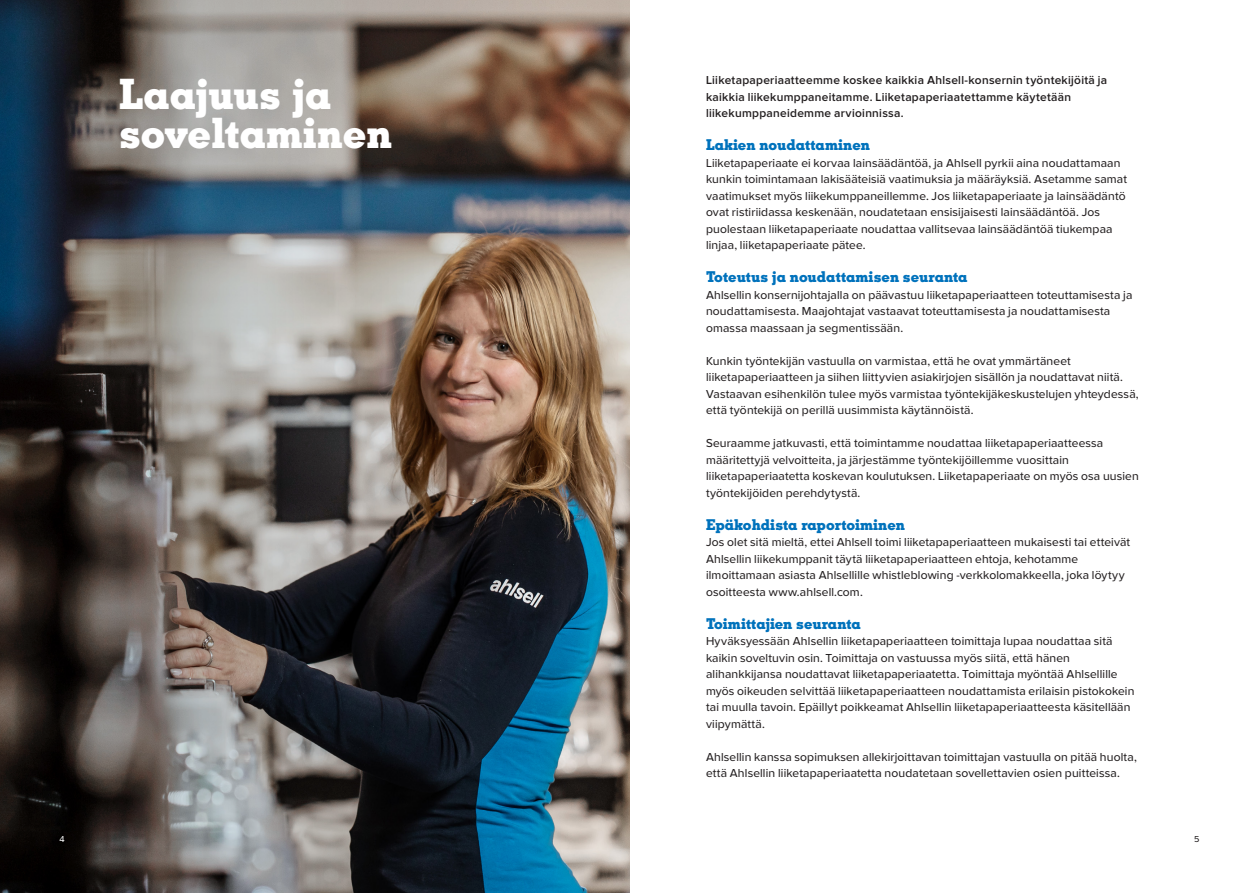
<style>
.page{position:relative;width:1259px;height:893px;background:#fff}
.page>*{position:absolute;margin:0;border:0;box-sizing:border-box;transform-origin:0 0}
.t1{font:800 42px/39px "Ahlsell Slab";color:#fff}
.t2{font:800 15px "Ahlsell Slab";color:#0072bc}
.t3{font:12px/16.5px "Ahlsell Sans";letter-spacing:.015em;color:#231f20}
.t4{font:600 12px/16.5px "Ahlsell Sans";letter-spacing:.025em;color:#231f20}
.t5{font:9px "Ahlsell Sans";color:#fff}
.t6{font:9px "Ahlsell Sans";color:#231f20}
</style>
<div class="page">
<img style="left:0;top:0;width:629px;height:892px">
<p class="t1" style="left:119px;top:74px;width:275px">Laajuus ja soveltaminen</p>
<p class="t4" style="left:706px;top:72px;width:403px">Liiketapaperiaatteemme koskee kaikkia Ahlsell-konsernin työntekijöitä ja kaikkia liikekumppaneitamme. Liiketapaperiaatettamme käytetään</p>
<p class="t4" style="left:706px;top:105px;width:199px">liikekumppaneidemme arvioinnissa.</p>
<p class="t2" style="left:706px;top:135px;width:165px">Lakien noudattaminen</p>
<p class="t3" style="left:706px;top:154px;width:422px">Liiketapaperiaate ei korvaa lainsäädäntöä, ja Ahlsell pyrkii aina noudattamaan kunkin toimintamaan lakisääteisiä vaatimuksia ja määräyksiä. Asetamme samat vaatimukset myös liikekumppaneillemme. Jos liiketapaperiaate ja lainsäädäntö ovat ristiriidassa keskenään, noudatetaan ensisijaisesti lainsäädäntöä. Jos puolestaan liiketapaperiaate noudattaa vallitsevaa lainsäädäntöä tiukempaa linjaa, liiketapaperiaate pätee.</p>
<p class="t2" style="left:706px;top:267px;width:263px">Toteutus ja noudattamisen seuranta</p>
<p class="t3" style="left:706px;top:286px;width:428px">Ahlsellin konsernijohtajalla on päävastuu liiketapaperiaatteen toteuttamisesta ja noudattamisesta. Maajohtajat vastaavat toteuttamisesta ja noudattamisesta omassa maassaan ja segmentissään.</p>
<p class="t3" style="left:706px;top:352px;width:434px">Kunkin työntekijän vastuulla on varmistaa, että he ovat ymmärtäneet liiketapaperiaatteen ja siihen liittyvien asiakirjojen sisällön ja noudattavat niitä.<br>Vastaavan esihenkilön tulee myös varmistaa työntekijäkeskustelujen yhteydessä, että työntekijä on perillä uusimmista käytännöistä.</p>
<p class="t3" style="left:706px;top:435px;width:434px">Seuraamme jatkuvasti, että toimintamme noudattaa liiketapaperiaatteessa määritettyjä velvoitteita, ja järjestämme työntekijöillemme vuosittain liiketapaperiaatetta koskevan koulutuksen. Liiketapaperiaate on myös osa uusien työntekijöiden perehdytystä.</p>
<p class="t2" style="left:706px;top:515px;width:201px">Epäkohdista raportoiminen</p>
<p class="t3" style="left:706px;top:534px;width:426px">Jos olet sitä mieltä, ettei Ahlsell toimi liiketapaperiaatteen mukaisesti tai etteivät Ahlsellin liikekumppanit täytä liiketapaperiaatteen ehtoja, kehotamme ilmoittamaan asiasta Ahlsellille whistleblowing -verkkolomakkeella, joka löytyy osoitteesta www.ahlsell.com.</p>
<p class="t2" style="left:706px;top:614px;width:156px">Toimittajien seuranta</p>
<p class="t3" style="left:706px;top:633px;width:430px">Hyväksyessään Ahlsellin liiketapaperiaatteen toimittaja lupaa noudattaa sitä kaikin soveltuvin osin. Toimittaja on vastuussa myös siitä, että hänen alihankkijansa noudattavat liiketapaperiaatetta. Toimittaja myöntää Ahlsellille myös oikeuden selvittää liiketapaperiaatteen noudattamista erilaisin pistokokein tai muulla tavoin. Epäillyt poikkeamat Ahlsellin liiketapaperiaatteesta käsitellään viipymättä.</p>
<p class="t3" style="left:706px;top:748px;width:432px">Ahlsellin kanssa sopimuksen allekirjoittavan toimittajan vastuulla on pitää huolta, että Ahlsellin liiketapaperiaatetta noudatetaan sovellettavien osien puitteissa.</p>
<p class="t5" style="left:60px;top:834px;width:7px">4</p>
<p class="t6" style="left:1194px;top:834px;width:7px">5</p>
</div>
